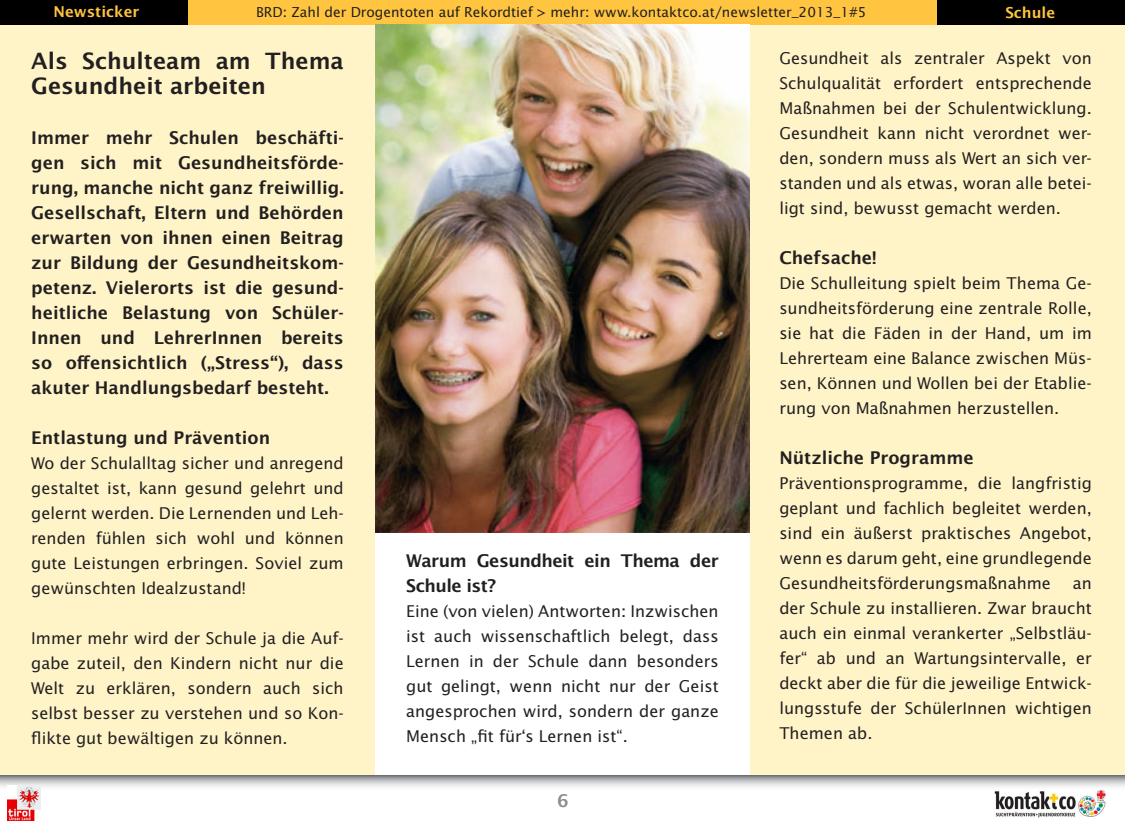
<style>
.page{position:relative;width:1125px;height:825px;background:#fff}
.page>*{position:absolute;margin:0;border:0;box-sizing:border-box;transform-origin:0 0}
.t1{font:600 22.5px/25px "Lucida Sans";color:#231f20}
.t2{font:600 17.5px/25px "Lucida Sans";color:#231f20;text-align:justify}
.t3{font:600 17.5px/25px "Lucida Sans";letter-spacing:-.03em;color:#231f20}
.t4{font:600 17.5px "Lucida Sans";color:#8a8c8f}
.t5{font:16.25px/25px "Lucida Sans";color:#231f20;text-align:justify}
.t6{font:600 15px "Lucida Sans";color:#ffc540}
.t7{font:13.75px "Lucida Sans";color:#231f20}
</style>
<div class="page">
<div style="left:0;top:22px;width:375px;height:753px;background:#fef4c8"></div>
<div style="left:750px;top:25px;width:375px;height:750px;background:#fef4c8"></div>
<div style="left:0;top:0;width:1125px;height:25px;background:#ffc540"></div>
<div style="left:0;top:0;width:188px;height:25px;background:#000"></div>
<div style="left:938px;top:0;width:187px;height:25px;background:#000"></div>
<svg style="left:0;top:775px;width:1125px;height:12px;background:#bcbdc0"></svg>
<img style="left:994px;top:790px;width:112px;height:28px">
<img style="left:7px;top:786px;width:34px;height:35px">
<img style="left:375px;top:25px;width:375px;height:507px">
<p class="t6" style="left:54px;top:2px;width:87px">Newsticker</p>
<p class="t6" style="left:1005px;top:3px;width:51px">Schule</p>
<h1 class="t1" style="left:31px;top:48px;width:314px">Als Schulteam am Thema<br>Gesundheit arbeiten</h1>
<p class="t2" style="left:31px;top:125px;width:314px">Immer mehr Schulen beschäfti&shy;gen sich mit Gesundheitsförde&shy;rung, manche nicht ganz freiwillig.<br>Gesellschaft, Eltern und Behörden erwarten von ihnen einen Beitrag zur Bildung der Gesundheitskom&shy;petenz. Vielerorts ist die gesund&shy;heitliche Belastung von Schüler-Innen und LehrerInnen bereits so offensichtlich („Stress“), dass akuter Handlungsbedarf besteht.</p>
<p class="t2" style="left:31px;top:425px;width:240px">Entlastung und Prävention</p>
<p class="t5" style="left:31px;top:450px;width:314px">Wo der Schulalltag sicher und anregend gestaltet ist, kann gesund gelehrt und gelernt werden. Die Lernenden und Leh&shy;renden fühlen sich wohl und können gute Leistungen erbringen. Soviel zum gewünschten Idealzustand!</p>
<p class="t5" style="left:31px;top:625px;width:314px">Immer mehr wird der Schule ja die Auf&shy;gabe zuteil, den Kindern nicht nur die Welt zu erklären, sondern auch sich selbst besser zu verstehen und so Kon&shy;flikte gut bewältigen zu können.</p>
<p class="t7" style="left:256px;top:4px;width:612px">BRD: Zahl der Drogentoten auf Rekordtief &gt; mehr: www.kontaktco.at/newsletter_2013_1#5</p>
<p class="t5" style="left:779px;top:45px;width:314px">Gesundheit als zentraler Aspekt von Schulqualität erfordert entsprechende Maßnahmen bei der Schulentwicklung.<br>Gesundheit kann nicht verordnet wer&shy;den, sondern muss als Wert an sich ver&shy;standen und als etwas, woran alle betei&shy;ligt sind, bewusst gemacht werden.</p>
<p class="t2" style="left:779px;top:245px;width:99px">Chefsache!</p>
<p class="t5" style="left:779px;top:270px;width:314px">Die Schulleitung spielt beim Thema Ge&shy;sundheitsförderung eine zentrale Rolle, sie hat die Fäden in der Hand, um im Lehrerteam eine Balance zwischen Müs&shy;sen, Können und Wollen bei der Etablie&shy;rung von Maßnahmen herzustellen.</p>
<p class="t2" style="left:779px;top:445px;width:196px">Nützliche Programme</p>
<p class="t5" style="left:779px;top:470px;width:314px">Präventionsprogramme, die langfristig geplant und fachlich begleitet werden, sind ein äußerst praktisches Angebot, wenn es darum geht, eine grundlegende Gesundheitsförderungsmaßnahme</p>
<p class="t3" style="left:406px;top:548px;width:314px">Warum Gesundheit ein Thema der<br>Schule ist?</p>
<p class="t5" style="left:406px;top:598px;width:314px">Eine (von vielen) Antworten: Inzwischen ist auch wissenschaftlich belegt, dass Lernen in der Schule dann besonders gut gelingt, wenn nicht nur der Geist angesprochen wird, sondern der ganze Mensch „fit für‘s Lernen ist“.</p>
<p class="t5" style="left:779px;top:570px;width:314px;text-indent:293px">an der Schule zu installieren. Zwar braucht auch ein einmal verankerter „Selbstläu&shy;fer“ ab und an Wartungsintervalle, er deckt aber die für die jeweilige Entwick&shy;lungsstufe der SchülerInnen wichtigen Themen ab.</p>
<p class="t4" style="left:558px;top:790px;width:13px">6</p>
</div>
